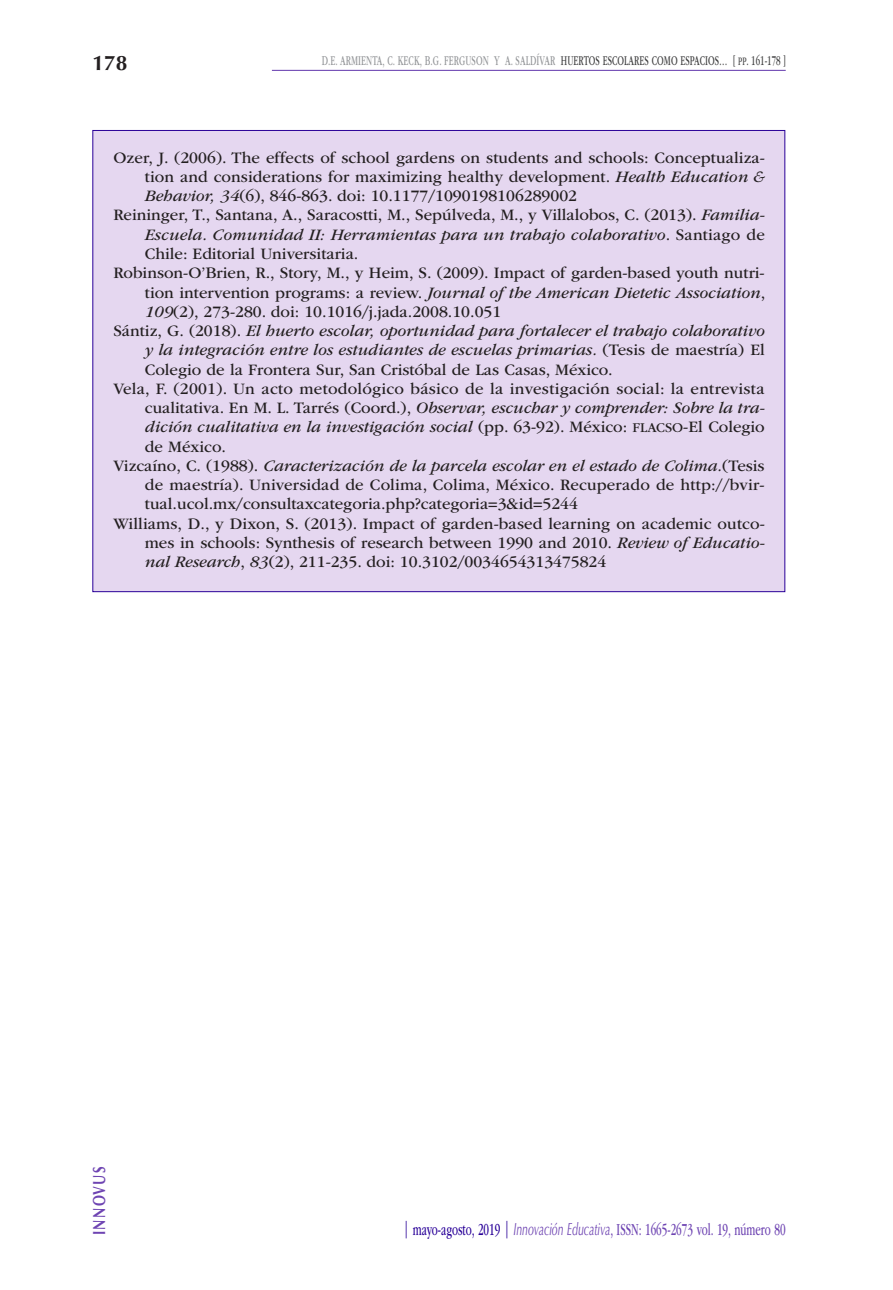
<style>
.page{position:relative;width:893px;height:1290px;background:#fff}
.page>*{position:absolute;margin:0;border:0;box-sizing:border-box;transform-origin:0 0}
.t1{font:700 21px "Optima LT Std";color:#231f20}
.t2{font:17.5px "ITC Garamond Std";color:#6e44b2;scale:.6 1}
.t3{font:700 17.5px "Optima LT Std";letter-spacing:.1em;color:#6e44b2;scale:.75 1}
.t4{font:16.62px "ITC Garamond Std";color:#231f20}
.t5{font:italic 16.62px "ITC Garamond Std";color:#231f20}
.t6{font:14px "ITC Garamond Std";letter-spacing:.01em;color:#939598;scale:.6 1}
.s1{color:#3e3e3f}
.s2{font-family:"ITC Garamond Std Bk SC850";font-size:11.9px;color:#3e3e3f}
.s3{font-style:italic}
.s4{font-style:normal}
.s5{font-style:normal;font-size:14px}
.s6{color:#290098}
.s7{font-family:"Optima LT Std";font-style:italic}
</style>
<div class="page">
<hr style="left:272px;top:70px;width:514px;height:1px;background:#6238ad">
<div style="left:92px;top:130px;width:693px;height:462px;background:#e5d7f0;border:1px solid #290098"></div>
<p class="t1" style="left:92px;top:50px;width:37px">178</p>
<p class="t6" style="left:322px;top:53px;width:775px">D.E. ARMIENTA, C. KECK, B.G. FERGUSON Y A. SALDÍVAR <span class="s1">HUERTOS ESCOLARES COMO ESPACIOS… [</span> <span class="s2">pp</span><span class="s1">. 161-178 ]</span></p>
<p class="t4" style="left:113px;top:148px;width:653px">Ozer, J. (2006). The effects of school gardens on students and schools: Conceptualiza-</p>
<p class="t4" style="left:145px;top:168px;width:621px">tion and considerations for maximizing healthy development. <span class="s3">Health Education &amp;</span></p>
<p class="t4" style="left:145px;top:187px;width:434px"><span class="s3">Behavior, 34</span>(6), 846-863. doi: 10.1177/1090198106289002</p>
<p class="t4" style="left:113px;top:206px;width:653px">Reininger, T., Santana, A., Saracostti, M., Sepúlveda, M., y Villalobos, C. (2013). <span class="s3">Familia-</span></p>
<p class="t5" style="left:145px;top:225px;width:621px">Escuela. Comunidad II: Herramientas para un trabajo colaborativo<span class="s4">. Santiago de</span></p>
<p class="t4" style="left:145px;top:245px;width:215px">Chile: Editorial Universitaria.</p>
<p class="t4" style="left:113px;top:264px;width:653px">Robinson-O’Brien, R., Story, M., y Heim, S. (2009). Impact of garden-based youth nutri-</p>
<p class="t5" style="left:145px;top:283px;width:622px"><span class="s4">tion intervention programs: a review.</span> Journal of the American Dietetic Association<span class="s4">,</span></p>
<p class="t4" style="left:145px;top:302px;width:358px"><span class="s3">109</span>(2), 273-280. doi: 10.1016/j.jada.2008.10.051</p>
<p class="t5" style="left:113px;top:322px;width:653px"><span class="s4">Sántiz, G. (2018).</span> El huerto escolar, oportunidad para fortalecer el trabajo colaborativo</p>
<p class="t5" style="left:145px;top:341px;width:621px">y la integración entre los estudiantes de escuelas primarias. <span class="s4">(Tesis de maestría) El</span></p>
<p class="t4" style="left:145px;top:360px;width:469px">Colegio de la Frontera Sur, San Cristóbal de Las Casas, México.</p>
<p class="t4" style="left:113px;top:379px;width:653px">Vela, F. (2001). Un acto metodológico básico de la investigación social: la entrevista</p>
<p class="t5" style="left:145px;top:399px;width:621px"><span class="s4">cualitativa. En M. L. Tarrés (Coord.),</span> Observar, escuchar y comprender: Sobre la tra-</p>
<p class="t5" style="left:145px;top:418px;width:621px">dición cualitativa en la investigación social <span class="s4">(pp. 63-92). México:</span> <span class="s5">FLACSO</span><span class="s4">-El Colegio</span></p>
<p class="t4" style="left:145px;top:437px;width:83px">de México.</p>
<p class="t5" style="left:113px;top:456px;width:653px"><span class="s4">Vizcaíno, C. (1988).</span> Caracterización de la parcela escolar en el estado de Colima.<span class="s4">(Tesis</span></p>
<p class="t4" style="left:145px;top:476px;width:621px">de maestría). Universidad de Colima, Colima, México. Recuperado de http://bvir-</p>
<p class="t4" style="left:145px;top:495px;width:435px">tual.ucol.mx/consultaxcategoria.php?categoria=3&amp;id=5244</p>
<p class="t4" style="left:113px;top:514px;width:653px">Williams, D., y Dixon, S. (2013). Impact of garden-based learning on academic outco-</p>
<p class="t4" style="left:145px;top:533px;width:621px">mes in schools: Synthesis of research between 1990 and 2010. <span class="s3">Review of Educatio-</span></p>
<p class="t4" style="left:145px;top:553px;width:463px"><span class="s3">nal Research</span>, <span class="s3">83</span>(2), 211-235. doi: 10.3102/0034654313475824</p>
<p class="t3" style="left:89px;top:1235px;width:93px;rotate:-90deg">INNOVUS</p>
<p class="t2" style="left:403px;top:1220px;width:639px"><span class="s6">| mayo-agosto, 2019 |</span> <span class="s7">Innovación Educativa</span>, ISSN: 1665-2673 vol. 19, número 80</p>
</div>
